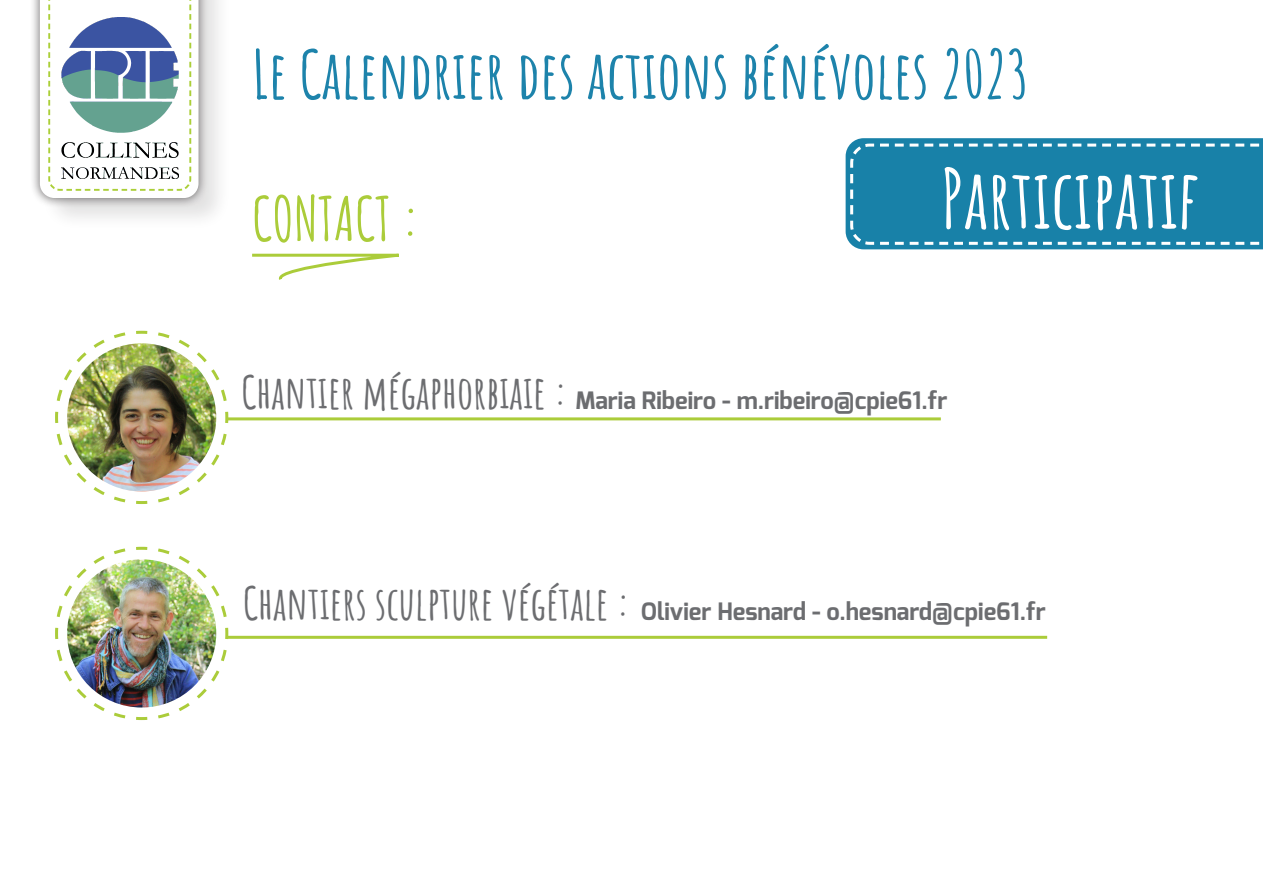
<style>
.page{position:relative;width:1263px;height:893px;background:#fff}
.page>*{position:absolute;margin:0;border:0;box-sizing:border-box;transform-origin:0 0}
.t1{font:700 81px "Amatic SC";color:#fff}
.t2{font:700 66px "Amatic SC";color:#1d83ab}
.t3{font:700 60px "Amatic SC";color:#abcc3a}
.t4{font:700 24px "Exo";color:#6c6d70}
.s1{font-family:"Amatic SC";font-size:45px}
</style>
<div class="page">
<div style="left:41px;top:0;width:190px;height:231px;background:#231f20;opacity:.13"></div>
<div style="left:30px;top:0;width:178px;height:208px;background:#231f20;opacity:.62"></div>
<svg style="left:40px;top:0;width:159px;height:198px"></svg>
<svg style="left:252px;top:253px;width:147px;height:27px"></svg>
<hr style="left:187px;top:417px;width:754px;height:3px;background:#abcc3a">
<svg style="left:55px;top:330px;width:175px;height:174px"></svg>
<img style="left:67px;top:343px;width:149px;height:148px">
<hr style="left:161px;top:636px;width:886px;height:3px;background:#abcc3a">
<svg style="left:55px;top:546px;width:175px;height:175px"></svg>
<img style="left:67px;top:559px;width:149px;height:148px">
<svg style="left:846px;top:138px;width:417px;height:111px;fill:#1881a8"></svg>
<div style="left:849px;top:142px;width:414px;height:104px;background:#1881a8"></div>
<h2 class="t2" style="left:252px;top:24px;width:778px">Le Calendrier des actions bénévoles 2023</h2>
<p class="t3" style="left:252px;top:173px;width:169px">CONTACT :</p>
<p class="t1" style="left:941px;top:137px;width:259px">Participatif</p>
<p class="t4" style="left:241px;top:385px;width:707px"><span class="s1">Chantier mégaphorbiaie :</span> Maria Ribeiro - m.ribeiro@cpie61.fr</p>
<p class="t4" style="left:243px;top:596px;width:804px"><span class="s1">Chantiers sculpture végétale :</span> Olivier Hesnard - o.hesnard@cpie61.fr</p>
</div>
